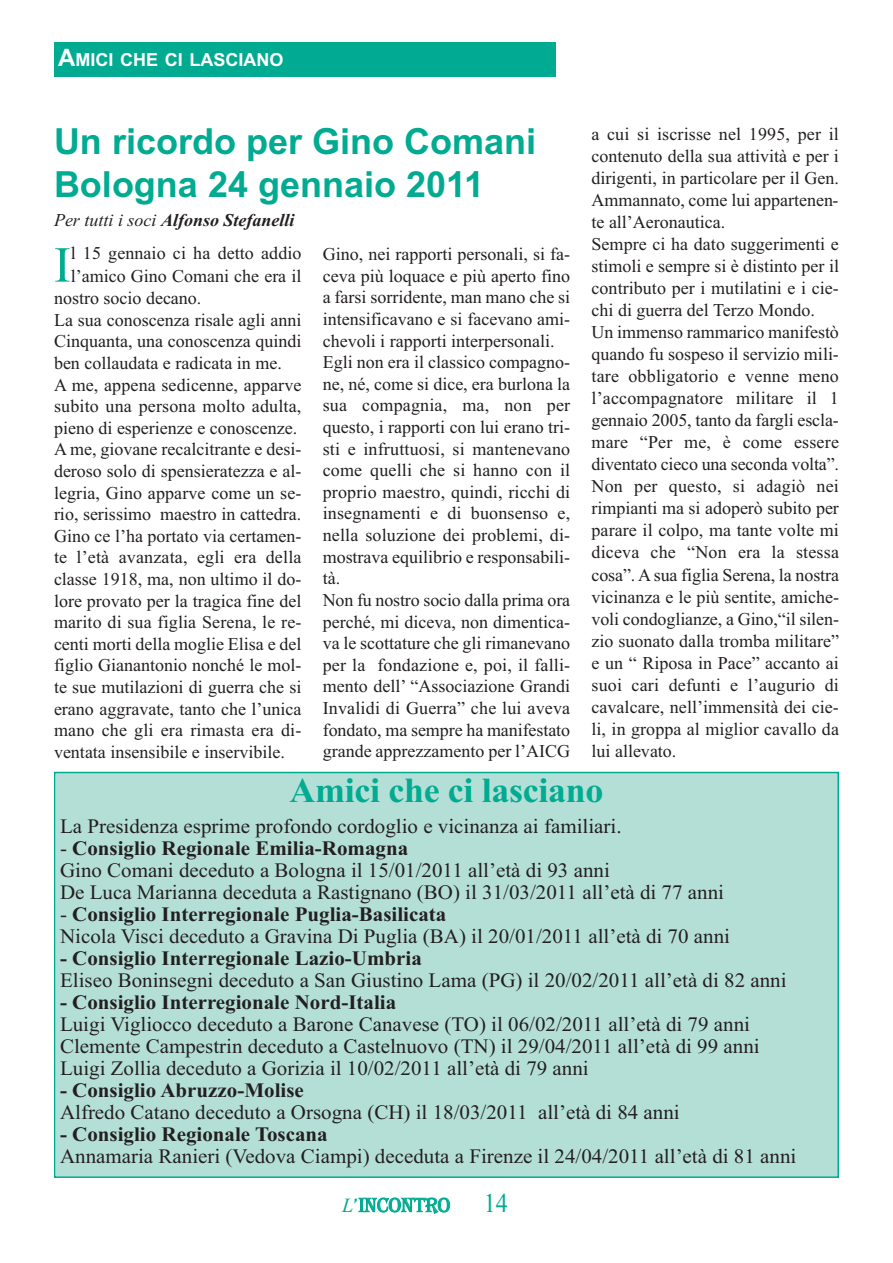
<style>
.page{position:relative;width:893px;height:1263px;background:#fff}
.page>*{position:absolute;margin:0;border:0;box-sizing:border-box;transform-origin:0 0}
.t1{font:50.4px "Times New Roman";color:#00ab91}
.t2{font:700 36px/43.2px "Arial";color:#00ab91}
.t3{font:700 35.25px "Times New Roman";letter-spacing:-.01em;color:#00ab91}
.t4{font:20.55px/22px "Times New Roman";color:#231f20}
.t5{font:700 20.55px "Times New Roman";color:#231f20}
.t6{font:20.1px "Algerian Bas D";color:#00ab91}
.t7{font:18px/22px "Times New Roman";color:#231f20}
.t8{font:italic 700 18px "Times New Roman";color:#231f20}
.t9{font:700 18px "Arial";color:#fff}
.s1{font-size:24px}
.s2{font-weight:400}
.s3{font-weight:700}
.s4{font-family:"Times New Roman";font-style:italic}
.s5{font-family:"Times New Roman";font-size:27px}
</style>
<div class="page">
<div style="left:54px;top:43px;width:502px;height:34px;background:#00ab91"></div>
<div style="left:56px;top:773px;width:781px;height:403px;background:#b4dfd7"></div>
<div style="left:54px;top:772px;width:785px;height:406px;border:2px solid #00ab91"></div>
<p class="t9" style="left:58px;top:49px;width:227px"><span class="s1">A</span>MICI CHE CI LASCIANO</p>
<h2 class="t2" style="left:54px;top:120px;width:484px">Un ricordo per Gino Comani<br>Bologna 24 gennaio 2011</h2>
<p class="t8" style="left:54px;top:209px;width:242px"><span class="s2">Per tutti i soci</span> Alfonso Stefanelli</p>
<h1 class="t1" style="left:54px;top:235px;width:18px">I</h1>
<p class="t7" style="left:71px;top:242px;width:232px">l 15 gennaio ci ha detto addio</p>
<p class="t7" style="left:71px;top:264px;width:232px">l’amico Gino Comani che era il</p>
<p class="t7" style="left:54px;top:287px;width:149px">nostro socio decano.</p>
<p class="t7" style="left:54px;top:308px;width:249px">La sua conoscenza risale agli anni</p>
<p class="t7" style="left:54px;top:330px;width:249px">Cinquanta, una conoscenza quindi</p>
<p class="t7" style="left:54px;top:352px;width:229px">ben collaudata e radicata in me.</p>
<p class="t7" style="left:54px;top:373px;width:249px">A me, appena sedicenne, apparve</p>
<p class="t7" style="left:54px;top:395px;width:249px">subito una persona molto adulta,</p>
<p class="t7" style="left:54px;top:416px;width:245px">pieno di esperienze e conoscenze.</p>
<p class="t7" style="left:54px;top:438px;width:249px">A me, giovane recalcitrante e desi-</p>
<p class="t7" style="left:54px;top:460px;width:249px">deroso solo di spensieratezza e al-</p>
<p class="t7" style="left:54px;top:481px;width:249px">legria, Gino apparve come un se-</p>
<p class="t7" style="left:54px;top:503px;width:249px">rio, serissimo maestro in cattedra.</p>
<p class="t7" style="left:54px;top:524px;width:249px">Gino ce l’ha portato via certamen-</p>
<p class="t7" style="left:54px;top:546px;width:249px">te l’età avanzata, egli era della</p>
<p class="t7" style="left:54px;top:568px;width:249px">classe 1918, ma, non ultimo il do-</p>
<p class="t7" style="left:54px;top:589px;width:249px">lore provato per la tragica fine del</p>
<p class="t7" style="left:54px;top:611px;width:249px">marito di sua figlia Serena, le re-</p>
<p class="t7" style="left:54px;top:632px;width:249px">centi morti della moglie Elisa e del</p>
<p class="t7" style="left:54px;top:654px;width:249px">figlio Gianantonio nonché le mol-</p>
<p class="t7" style="left:54px;top:676px;width:249px">te sue mutilazioni di guerra che si</p>
<p class="t7" style="left:54px;top:697px;width:249px">erano aggravate, tanto che l’unica</p>
<p class="t7" style="left:54px;top:719px;width:249px">mano che gli era rimasta era di-</p>
<p class="t7" style="left:54px;top:740px;width:232px">ventata insensibile e inservibile.</p>
<p class="t7" style="left:323px;top:243px;width:249px;line-height:21.6px">Gino, nei rapporti personali, si fa&shy;ceva più loquace e più aperto fino a farsi sorridente, man mano che si intensificavano e si facevano ami&shy;chevoli i rapporti interpersonali.<br>Egli non era il classico compagno&shy;ne, né, come si dice, era burlona la sua compagnia, ma, non per questo, i rapporti con lui erano tri&shy;sti e infruttuosi, si mantenevano come quelli che si hanno con il proprio maestro, quindi, ricchi di insegnamenti e di buonsenso e, nella soluzione dei problemi, di&shy;mostrava equilibrio e responsabili&shy;tà.<br>Non fu nostro socio dalla prima ora perché, mi diceva, non dimentica&shy;va le scottature che gli rimanevano per la fondazione e, poi, il falli&shy;mento dell’ “Associazione Grandi<br>Invalidi di Guerra” che lui aveva fondato, ma sempre ha manifestato grande apprezzamento per l’AICG</p>
<p class="t7" style="left:591px;top:123px;width:249px">a cui si iscrisse nel 1995, per il contenuto della sua attività e per i dirigenti, in particolare per il Gen.<br>Ammannato, come lui appartenen&shy;te all’Aeronautica.<br>Sempre ci ha dato suggerimenti e stimoli e sempre si è distinto per il contributo per i mutilatini e i cie&shy;chi di guerra del Terzo Mondo.<br>Un immenso rammarico manifestò quando fu sospeso il servizio mili&shy;tare obbligatorio e venne meno l’accompagnatore militare il 1 gennaio 2005, tanto da fargli escla&shy;mare “Per me, è come essere diventato cieco una seconda volta”.<br>Non per questo, si adagiò nei rimpianti ma si adoperò subito per parare il colpo, ma tante volte mi diceva che “Non era la stessa cosa”. A sua figlia Serena, la nostra vicinanza e le più sentite, amiche&shy;voli condoglianze, a Gino,“il silen&shy;zio suonato dalla tromba militare” e un “ Riposa in Pace” accanto ai suoi cari defunti e l’augurio di cavalcare, nell’immensità dei cie&shy;li, in groppa al miglior cavallo da lui allevato.</p>
<h3 class="t3" style="left:290px;top:769px;width:315px">Amici che ci lasciano</h3>
<p class="t4" style="left:60px;top:815px;width:563px">La Presidenza esprime profondo cordoglio e vicinanza ai familiari.</p>
<p class="t4" style="left:60px;top:837px;width:666px">- <span class="s3">Consiglio Regionale Emilia-Romagna<br></span>Gino Comani deceduto a Bologna il 15/01/2011 all’età di 93 anni<br>De Luca Marianna deceduta a Rastignano (BO) il 31/03/2011 all’età di 77 anni</p>
<p class="t4" style="left:60px;top:903px;width:672px">- <span class="s3">Consiglio Interregionale Puglia-Basilicata<br></span>Nicola Visci deceduto a Gravina Di Puglia (BA) il 20/01/2011 all’età di 70 anni</p>
<p class="t5" style="left:60px;top:946px;width:363px">- Consiglio Interregionale Lazio-Umbria</p>
<p class="t4" style="left:60px;top:969px;width:728px">Eliseo Boninsegni deceduto a San Giustino Lama (PG) il 20/02/2011 all’età di 82 anni</p>
<p class="t5" style="left:60px;top:990px;width:338px">- Consiglio Interregionale Nord-Italia</p>
<p class="t4" style="left:60px;top:1013px;width:701px">Luigi Vigliocco deceduto a Barone Canavese (TO) il 06/02/2011 all’età di 79 anni<br>Clemente Campestrin deceduto a Castelnuovo (TN) il 29/04/2011 all’età di 99 anni<br>Luigi Zollia deceduto a Gorizia il 10/02/2011 all’età di 79 anni</p>
<p class="t5" style="left:60px;top:1078px;width:245px">- Consiglio Abruzzo-Molise</p>
<p class="t4" style="left:60px;top:1101px;width:621px">Alfredo Catano deceduto a Orsogna (CH) il 18/03/2011 all’età di 84 anni</p>
<p class="t5" style="left:60px;top:1122px;width:269px">- Consiglio Regionale Toscana</p>
<p class="t4" style="left:60px;top:1145px;width:738px">Annamaria Ranieri (Vedova Ciampi) deceduta a Firenze il 24/04/2011 all’età di 81 anni</p>
<p class="t6" style="left:342px;top:1193px;width:167px"><span class="s4">L</span>’INCONTRO <span class="s5">14</span></p>
</div>
